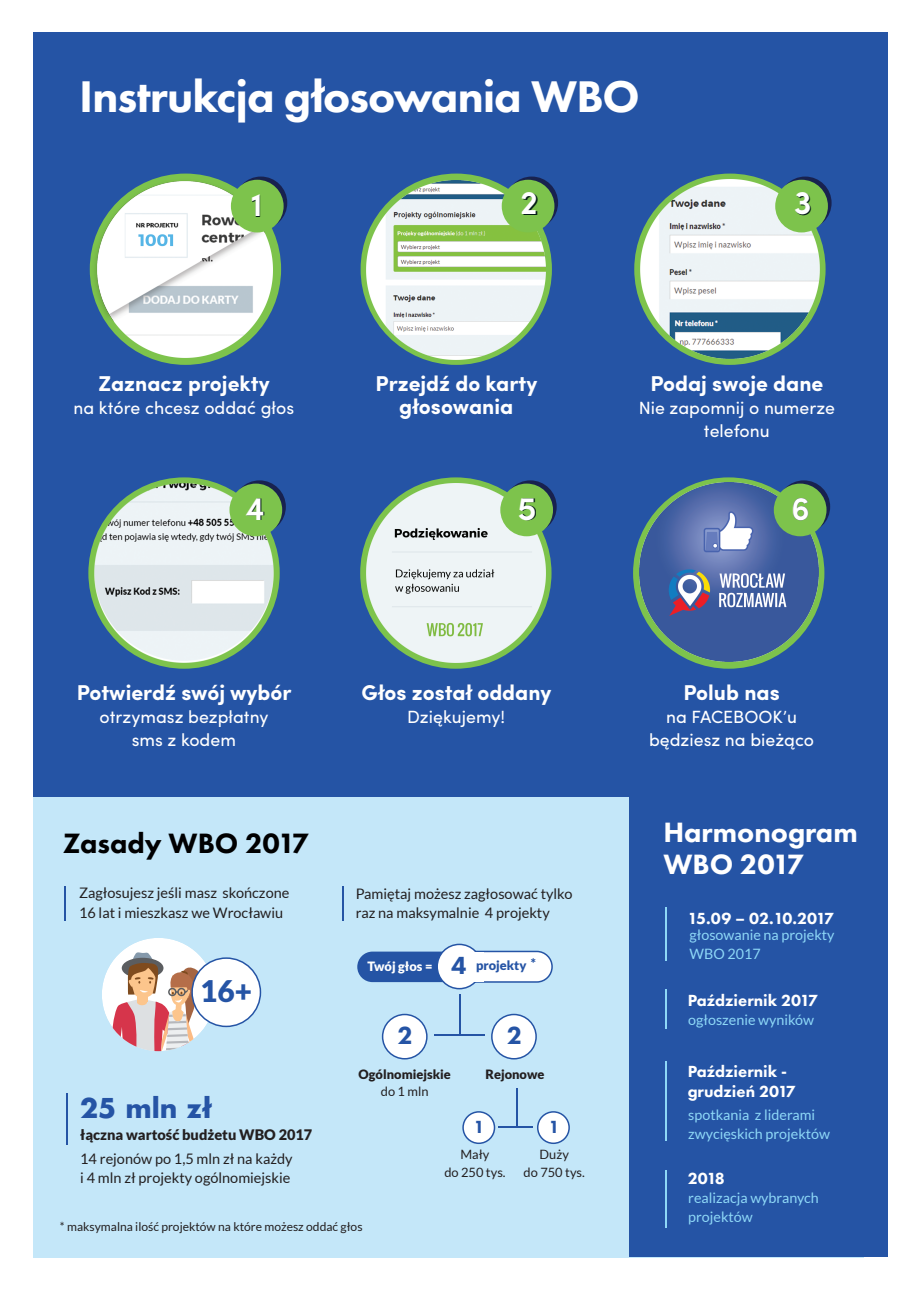
<style>
.page{position:relative;width:919px;height:1289px;background:#fff}
.page>*{position:absolute;margin:0;border:0;box-sizing:border-box;transform-origin:0 0}
.t1{font:800 46.05px "Futura PT";letter-spacing:-.02em;color:#fff}
.t2{font:600 32.85px "Sofia Pro";color:#fff}
.t3{font:900 29.85px "Lato";color:#2554a5}
.t4{font:800 28.95px/32.5px "Futura PT";color:#fff}
.t5{font:800 28.95px "Futura PT";color:#000001}
.t6{font:700 26.55px "Futura";color:#2554a5}
.t7{font:800 25.65px "Futura PT";color:#2554a5}
.t8{font:700 21.45px/22.8px "Sofia Pro";color:#fff;text-align:center}
.t9{font:800 18.3px "Futura PT";color:#2554a5}
.t10{font:17.7px/22.8px "Sofia Pro";color:#fff;text-align:center}
.t11{font:800 16.65px/19px "Futura PT";color:#fff}
.t12{font:800 16.65px "Futura PT";letter-spacing:-.06em;color:#fff}
.t13{font:14.55px/19.4px "Lato";color:#231f20}
.t14{font:900 14.55px "Lato";color:#231f20}
.t15{font:14.25px/19px "Lato";color:#8ed8f7}
.t16{font:12.9px/17.1px "Lato";color:#231f20;text-align:center}
.t17{font:900 12.9px "Lato";color:#231f20}
.t18{font:900 12.9px "Lato";color:#fff}
.t19{font:900 12.9px "Lato";color:#2554a5}
.t20{font:12.15px "Lato";color:#231f20}
.s1{font-family:"Futura PT";font-weight:800;font-size:25.65px;color:#2554a5}
.s2{color:#2554a5}
</style>
<div class="page">
<div style="left:34px;top:32px;width:853px;height:770px;background:#2554a5"></div>
<svg style="left:360px;top:173px;width:192px;height:192px"></svg>
<img style="left:367px;top:180px;width:178px;height:179px">
<svg style="left:505px;top:176px;width:53px;height:53px"></svg>
<div style="left:501px;top:180px;width:53px;height:52px;background:#7dc34c;border-radius:50%"></div>
<div style="left:90px;top:173px;width:191px;height:192px;background:#7dc34c;border-radius:50%"></div>
<img style="left:92px;top:178px;width:181px;height:179px">
<svg style="left:234px;top:176px;width:53px;height:53px"></svg>
<div style="left:231px;top:180px;width:52px;height:52px;background:#7dc34c;border-radius:50%"></div>
<div style="left:634px;top:173px;width:191px;height:192px;background:#7dc34c;border-radius:50%"></div>
<img style="left:640px;top:179px;width:179px;height:179px">
<svg style="left:778px;top:176px;width:53px;height:53px"></svg>
<div style="left:775px;top:180px;width:52px;height:52px;background:#7dc34c;border-radius:50%"></div>
<div style="left:360px;top:477px;width:191px;height:191px;background:#7dc34c;border-radius:50%"></div>
<img style="left:366px;top:483px;width:179px;height:179px">
<div style="left:504px;top:480px;width:52px;height:53px;background:#18224f;border-radius:50%"></div>
<div style="left:500px;top:483px;width:53px;height:53px;background:#7dc34c;border-radius:50%"></div>
<div style="left:88px;top:477px;width:192px;height:191px;background:#7dc34c;border-radius:50%"></div>
<img style="left:94px;top:483px;width:179px;height:179px">
<svg style="left:233px;top:480px;width:53px;height:53px"></svg>
<div style="left:229px;top:483px;width:53px;height:53px;background:#7dc34c;border-radius:50%"></div>
<div style="left:633px;top:477px;width:191px;height:191px;background:#7dc34c;border-radius:50%"></div>
<img style="left:639px;top:483px;width:179px;height:178px">
<svg style="left:777px;top:480px;width:53px;height:53px"></svg>
<div style="left:773px;top:483px;width:53px;height:53px;background:#7dc34c;border-radius:50%"></div>
<div style="left:34px;top:797px;width:830px;height:460px;background:#c4e7f9"></div>
<div style="left:629px;top:796px;width:258px;height:461px;background:#2554a5"></div>
<div style="left:382px;top:1014px;width:45px;height:44px;background:#fff;border-radius:50%"></div>
<div style="left:382px;top:1013px;width:45px;height:46px;border:2px solid #2554a5;border-radius:50%"></div>
<div style="left:492px;top:1014px;width:44px;height:44px;background:#fff;border-radius:50%"></div>
<div style="left:491px;top:1013px;width:46px;height:46px;border:2px solid #2554a5;border-radius:50%"></div>
<div style="left:463px;top:1111px;width:31px;height:32px;background:#fff;border-radius:50%"></div>
<div style="left:462px;top:1111px;width:33px;height:32px;border:2px solid #2554a5;border-radius:50%"></div>
<div style="left:537px;top:1111px;width:32px;height:32px;background:#fff;border-radius:50%"></div>
<div style="left:537px;top:1111px;width:33px;height:32px;border:2px solid #2554a5;border-radius:50%"></div>
<hr style="left:459px;top:993px;width:1px;height:42px;background:#2554a5">
<hr style="left:434px;top:1034px;width:51px;height:1px;background:#2554a5">
<hr style="left:516px;top:1088px;width:1px;height:38px;background:#2554a5">
<hr style="left:498px;top:1126px;width:35px;height:1px;background:#2554a5">
<hr style="left:342px;top:886px;width:1px;height:35px;background:#2554a5">
<hr style="left:64px;top:885px;width:2px;height:35px;background:#2554a5">
<div style="left:102px;top:937px;width:113px;height:114px;background:#fff;border-radius:50%"></div>
<svg style="left:111px;top:951px;width:97px;height:100px"></svg>
<div style="left:192px;top:958px;width:68px;height:68px;background:#fff;border-radius:50%"></div>
<div style="left:191px;top:957px;width:70px;height:70px;border:2px solid #2554a5;border-radius:50%"></div>
<hr style="left:66px;top:1093px;width:2px;height:52px;background:#2554a5">
<hr style="left:665px;top:907px;width:1px;height:54px;background:#8ed8f7">
<hr style="left:665px;top:989px;width:1px;height:39px;background:#8ed8f7">
<hr style="left:665px;top:1061px;width:1px;height:79px;background:#8ed8f7">
<hr style="left:665px;top:1170px;width:1px;height:58px;background:#8ed8f7">
<div style="left:357px;top:951px;width:106px;height:31px;background:#2554a5;border-radius:15px"></div>
<div style="left:451px;top:951px;width:101px;height:30px;background:#fff;border-radius:15px"></div>
<div style="left:450px;top:950px;width:102px;height:32px;border:2px solid #2554a5;border-radius:15px"></div>
<div style="left:437px;top:944px;width:44px;height:44px;background:#fff;border-radius:50%"></div>
<div style="left:436px;top:943px;width:46px;height:46px;border:2px solid #2554a5;border-radius:50%"></div>
<div style="left:474px;top:952px;width:10px;height:29px;background:#fff"></div>
<h1 class="t1" style="left:79px;top:68px;width:562px">Instrukcja głosowania WBO</h1>
<h2 class="t2" style="left:251px;top:179px;width:13px">1</h2>
<h2 class="t2" style="left:520px;top:178px;width:19px">2</h2>
<h2 class="t2" style="left:793px;top:178px;width:19px">3</h2>
<h3 class="t8" style="left:98px;top:371px;width:173px">Zaznacz projekty</h3>
<p class="t10" style="left:73px;top:395px;width:222px">na które chcesz oddać głos</p>
<h3 class="t8" style="left:375px;top:371px;width:163px">Przejdź do karty głosowania</h3>
<h3 class="t8" style="left:650px;top:371px;width:175px">Podaj swoje dane</h3>
<p class="t10" style="left:638px;top:395px;width:198px">Nie zapomnij o numerze telefonu</p>
<h2 class="t2" style="left:245px;top:483px;width:21px">4</h2>
<h2 class="t2" style="left:517px;top:483px;width:21px">5</h2>
<h2 class="t2" style="left:791px;top:483px;width:20px">6</h2>
<h3 class="t8" style="left:77px;top:679px;width:216px">Potwierdź swój wybór</h3>
<p class="t10" style="left:100px;top:704px;width:170px">otrzymasz bezpłatny sms z kodem</p>
<h3 class="t8" style="left:361px;top:679px;width:191px">Głos został oddany</h3>
<p class="t10" style="left:407px;top:704px;width:99px">Dziękujemy!</p>
<h3 class="t8" style="left:683px;top:679px;width:98px">Polub nas</h3>
<p class="t10" style="left:649px;top:704px;width:166px">na FACEBOOK’u będziesz na bieżąco</p>
<h3 class="t5" style="left:63px;top:825px;width:248px">Zasady WBO 2017</h3>
<h3 class="t4" style="left:663px;top:815px;width:196px">Harmonogram<br>WBO 2017</h3>
<p class="t13" style="left:356px;top:883px;width:218px">Pamiętaj możesz zagłosować tylko raz na maksymalnie 4 projekty</p>
<p class="t13" style="left:79px;top:883px;width:212px">Zagłosujesz jeśli masz skończone<br>16 lat i mieszkasz we Wrocławiu</p>
<p class="t12" style="left:687px;top:907px;width:148px">15.09 – 02.10.2017</p>
<h3 class="t3" style="left:200px;top:973px;width:53px">16+</h3>
<h3 class="t6" style="left:80px;top:1089px;width:133px">25 mln zł</h3>
<p class="t14" style="left:80px;top:1126px;width:234px">łączna wartość budżetu WBO 2017</p>
<p class="t13" style="left:80px;top:1148px;width:214px">14 rejonów po 1,5 mln zł na każdy i 4 mln zł projekty ogólnomiejskie</p>
<p class="t18" style="left:367px;top:958px;width:161px">Twój głos = <span class="s1">4</span> <span class="s2">projekty</span></p>
<p class="t19" style="left:530px;top:955px;width:7px">*</p>
<h3 class="t7" style="left:397px;top:1019px;width:17px">2</h3>
<p class="t17" style="left:358px;top:1066px;width:94px">Ogólnomiejskie</p>
<p class="t16" style="left:381px;top:1082px;width:49px">do 1 mln</p>
<h3 class="t7" style="left:506px;top:1019px;width:17px">2</h3>
<p class="t17" style="left:485px;top:1066px;width:60px">Rejonowe</p>
<p class="t9" style="left:473px;top:1115px;width:12px">1</p>
<p class="t9" style="left:548px;top:1115px;width:12px">1</p>
<p class="t16" style="left:444px;top:1146px;width:63px">Mały<br>do 250 tys.</p>
<p class="t16" style="left:523px;top:1146px;width:63px">Duży<br>do 750 tys.</p>
<p class="t20" style="left:60px;top:1220px;width:304px">* maksymalna ilość projektów na które możesz oddać głos</p>
<p class="t15" style="left:689px;top:925px;width:146px">głosowanie na projekty<br>WBO 2017</p>
<p class="t11" style="left:687px;top:990px;width:132px">Październik 2017</p>
<p class="t15" style="left:688px;top:1009px;width:127px">ogłoszenie wyników</p>
<p class="t11" style="left:687px;top:1062px;width:110px">Październik - grudzień 2017</p>
<p class="t15" style="left:688px;top:1105px;width:143px">spotkania z liderami zwycięskich projektów</p>
<p class="t11" style="left:687px;top:1168px;width:39px">2018</p>
<p class="t15" style="left:688px;top:1188px;width:132px">realizacja wybranych projektów</p>
</div>
